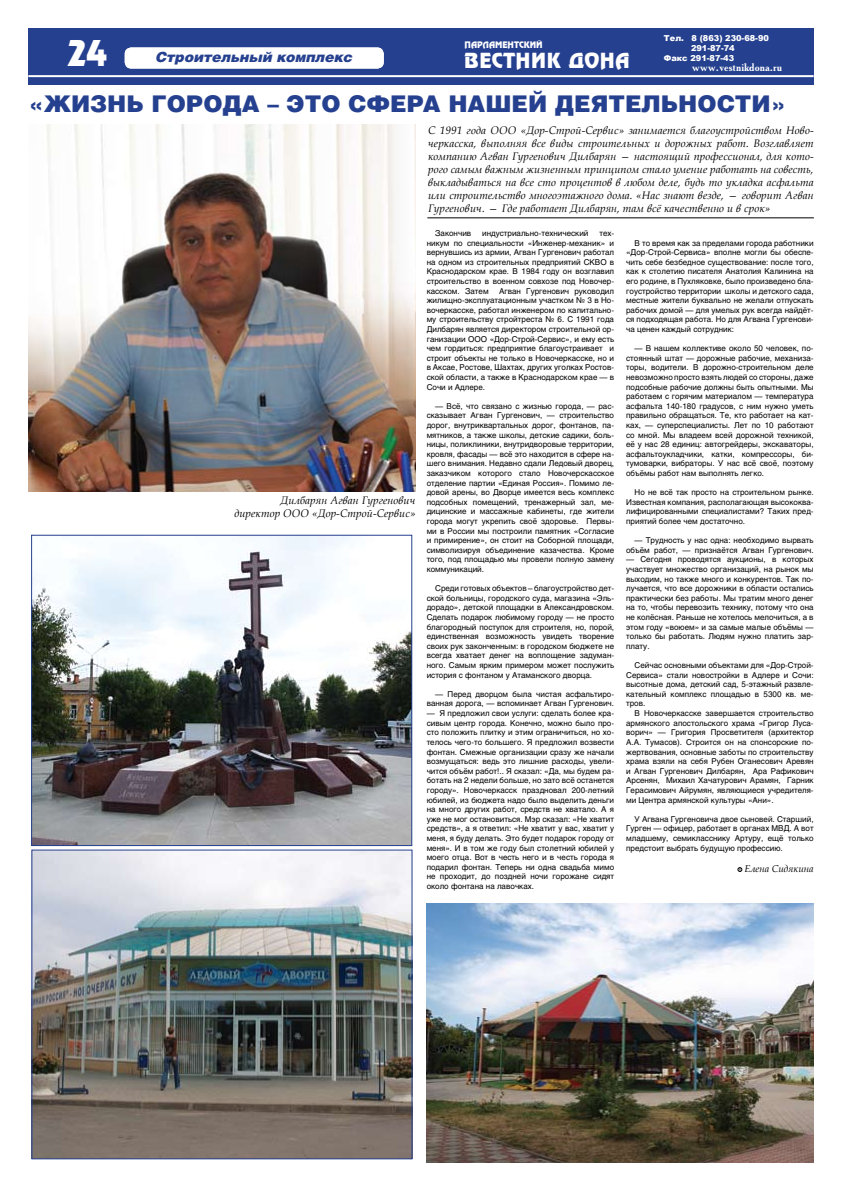
<style>
.page{position:relative;width:842px;height:1191px;background:#fff}
.page>*{position:absolute;margin:0;border:0;box-sizing:border-box;transform-origin:0 0}
.t1{font:32px "AG Zeppelin";color:#fff}
.t2{font:900 23px "Helios";color:#25408f}
.t3{font:18.7px "AG Zeppelin";letter-spacing:.03em;color:#fff}
.t4{font:italic 900 14px "Helios";color:#25408f}
.t5{font:italic 11px/13px "Book Antiqua";letter-spacing:.01em;color:#000;text-align:justify}
.t6{font:700 11px "Academy C";color:#fff}
.t7{font:italic 10px "Book Antiqua";color:#000}
.t8{font:900 8.2px "Arial";color:#fff}
.t9{font:8.1px "AG Zeppelin";color:#fff}
.t10{font:8px/9.6px "Helios";color:#000;text-align:justify}
</style>
<div class="page">
<div style="left:28px;top:28px;width:786px;height:57px;background:#25408f"></div>
<hr style="left:28px;top:75px;width:786px;height:2px;background:#fff">
<div style="left:125px;top:47px;width:259px;height:22px;background:#fff;border-radius:7px"></div>
<hr style="left:427px;top:217px;width:387px;height:1px;background:#000">
<img style="left:28px;top:125px;width:387px;height:367px">
<img style="left:33px;top:537px;width:377px;height:307px">
<div style="left:31px;top:535px;width:381px;height:311px;border:1px solid #25408f"></div>
<img style="left:427px;top:903px;width:387px;height:259px">
<img style="left:33px;top:851px;width:377px;height:306px">
<div style="left:31px;top:849px;width:381px;height:310px;border:1px solid #25408f"></div>
<svg style="left:737px;top:867px;width:5px;height:5px"></svg>
<h1 class="t1" style="left:68px;top:34px;width:41px">24</h1>
<h3 class="t4" style="left:156px;top:48px;width:198px">Строительный к мплекс</h3>
<h3 class="t4" style="left:203px;top:48px;width:104px">Казачий Дон</h3>
<p class="t9" style="left:464px;top:39px;width:80px">парламентский</p>
<h3 class="t3" style="left:464px;top:49px;width:167px">Вестник Дона</h3>
<p class="t8" style="left:664px;top:32px;width:106px">Тел. 8 (863) 230-68-90</p>
<p class="t8" style="left:691px;top:42px;width:45px">291-87-74</p>
<p class="t8" style="left:664px;top:52px;width:72px">Факс 291-87-43</p>
<h3 class="t6" style="left:692px;top:60px;width:92px">www.vestnikdona.ru</h3>
<h2 class="t2" style="left:28px;top:90px;width:759px">«Жизнь города – это сфера нашей деятельности»</h2>
<h3 class="t5" style="left:234px;top:493px;width:183px;text-align:right">Дилбарян Агван Гургенович директор ООО «Дор-Строй-Сервис»</h3>
<p class="t5" style="left:428px;top:123px;width:387px">С 1991 года ООО «Дор-Строй-Сервис» занимается благоустройством Ново&shy;черкасска, выполняя все виды строительных и дорожных работ. Возглавляет компанию Агван Гургенович Дилбарян — настоящий профессионал, для кото&shy;рого самым важным жизненным принципом стало умение работать на совесть, выкладываться на все сто процентов в любом деле, будь то укладка асфальта или строительство многоэтажного дома. «Нас знают везде, — говорит Агван Гургенович. — Где работает Дилбарян, там всё качественно и в срок»</p>
<p class="t10" style="left:435px;top:228px;width:38px">Закончив</p>
<p class="t10" style="left:482px;top:228px;width:108px">индустриально-технический</p>
<p class="t10" style="left:427px;top:228px;width:189px;text-indent:173px">тех&shy;никум по специальности «Инженер-механик» и вернувшись из армии, Агван Гургенович работал на одном из строительных предприятий СКВО в Краснодарском крае. В 1984 году он возглавил строительство в военном совхозе под Новочер&shy;касском. Затем</p>
<p class="t10" style="left:427px;top:286px;width:189px;text-indent:72px">Агван Гургенович руководил жилищно-эксплуатационным участком № 3 в Но&shy;вочеркасске, работал инженером по капитально&shy;му строительству стройтреста № 6. С 1991 года Дилбарян является директором строительной ор&shy;ганизации ООО «Дор-Строй-Сервис», и ему есть чем гордиться: предприятие благоустраивает и строит объекты не только в Новочеркасске, но и в Аксае, Ростове, Шахтах, других уголках Ростов&shy;ской области, а также в Краснодарском крае — в Сочи и Адлере.</p>
<p class="t10" style="left:427px;top:401px;width:189px;text-indent:9px">— Всё, что связано с жизнью города, — рас&shy;сказывает Агван Гургенович, — строительство дорог, внутриквартальных дорог, фонтанов, па&shy;мятников, а также школы, детские садики, боль&shy;ницы, поликлиники, внутридворовые территории, кровля, фасады — всё это находится в сфере на&shy;шего внимания. Недавно сдали Ледовый дворец, заказчиком которого стало Новочерскасское отделение партии «Единая Россия». Помимо ле&shy;довой арены, во Дворце имеется весь комплекс подсобных помещений, тренажерный зал, ме&shy;дицинские и массажные кабинеты, где жители города могут укрепить своё здоровье. Первы&shy;ми в России мы построили памятник «Согласие и примирение», он стоит на Соборной площади, символизируя объединение казачества. Кроме того, под площадью мы провели полную замену коммуникаций.</p>
<p class="t10" style="left:427px;top:583px;width:189px;text-indent:9px">Среди готовых объектов – благоустройство дет&shy;ской больницы, городского суда, магазина «Эль&shy;дорадо», детской площадки в Александровском.<br>Сделать подарок любимому городу — не просто благородный поступок для строителя, но, порой, единственная возможность увидеть творение своих рук законченным: в городском бюджете не всегда хватает денег на воплощение задуман&shy;ного. Самым ярким примером может послужить история с фонтаном у Атаманского дворца.</p>
<p class="t10" style="left:427px;top:689px;width:189px;text-align:right">— Перед дворцом была чистая асфальтиро&shy;ванная дорога, — вспоминает Агван Гургенович.</p>
<p class="t10" style="left:427px;top:708px;width:189px">— Я предложил свои услуги: сделать более кра&shy;сивым центр города. Конечно, можно было про&shy;сто положить плитку и этим ограничиться, но хо&shy;телось чего-то большего. Я предложил возвести фонтан. Смежные организации сразу же начали возмущаться: ведь это лишние расходы, увели&shy;чится объём работ!.. Я сказал: «Да, мы будем ра&shy;ботать на 2 недели больше, но зато всё останется городу». Новочеркасск праздновал 200-летний юбилей, из бюджета надо было выделить деньги на много других работ, средств не хватало. А я уже не мог остановиться. Мэр сказал: «Не хватит средств», а я ответил: «Не хватит у вас, хватит у меня, я буду делать. Это будет подарок городу от меня». И в том же году был столетний юбилей у моего отца. Вот в честь него и в честь города я подарил фонтан. Теперь ни одна свадьба мимо не проходит, до поздней ночи горожане сидят около фонтана на лавочках.</p>
<p class="t10" style="left:626px;top:238px;width:189px;text-indent:9px">В то время как за пределами города работники «Дор-Строй-Сервиса» вполне могли бы обеспе&shy;чить себе безбедное существование: после того, как к столетию писателя Анатолия Калинина на его родине, в Пухляковке, было произведено бла&shy;гоустройство территории школы и детского сада, местные жители буквально не желали отпускать рабочих домой — для умелых рук всегда найдёт&shy;ся подходящая работа. Но для Агвана Гургенови&shy;ча ценен каждый сотрудник:</p>
<p class="t10" style="left:626px;top:343px;width:189px;text-indent:9px">— В нашем коллективе около 50 человек, по&shy;стоянный штат — дорожные рабочие, механиза&shy;торы, водители. В дорожно-строительном деле невозможно просто взять людей со стороны, даже подсобные рабочие должны быть опытными. Мы работаем с горячим материалом — температура асфальта 140-180 градусов, с ним нужно уметь правильно обращаться. Те, кто работает на кат&shy;ках, — суперспециалисты. Лет по 10 работают со мной. Мы владеем всей дорожной техникой, её у нас 28 единиц: автогрейдеры, экскаваторы, асфальтоукладчики, катки, компрессоры, би&shy;тумоварки, вибраторы. У нас всё своё, поэтому объёмы работ нам выполнять легко.</p>
<p class="t10" style="left:626px;top:487px;width:189px;text-indent:9px">Но не всё так просто на строительном рынке.<br>Известная компания, располагающая высококва&shy;лифицированными специалистами? Таких пред&shy;приятий более чем достаточно.</p>
<p class="t10" style="left:626px;top:535px;width:189px;text-align:right">— Трудность у нас одна: необходимо вырвать объём работ, — признаётся Агван Гургенович.</p>
<p class="t10" style="left:626px;top:555px;width:189px">— Сегодня проводятся аукционы, в которых участвует множество организаций, на рынок мы выходим, но также много и конкурентов. Так по&shy;лучается, что все дорожники в области остались практически без работы. Мы тратим много денег на то, чтобы перевозить технику, потому что она не колёсная. Раньше не хотелось мелочиться, а в этом году «воюем» и за самые малые объёмы — только бы работать. Людям нужно платить зар&shy;плату.</p>
<p class="t10" style="left:626px;top:660px;width:189px;text-indent:9px">Сейчас основными объектами для «Дор-Строй-Сервиса» стали новостройки в Адлере и Сочи: высотные дома, детский сад, 5-этажный развле&shy;кательный комплекс площадью в 5300 кв. ме&shy;тров.</p>
<p class="t10" style="left:626px;top:708px;width:189px;text-indent:9px">В Новочеркасске завершается строительство армянского апостольского храма «Григор Луса&shy;ворич» — Григория Просветителя (архитектор А.А. Тумасов). Строится он на спонсорские по&shy;жертвования, основные заботы по строительству храма взяли на себя Рубен Оганесович Аревян и Агван Гургенович Дилбарян, Ара Рафикович Арсенян, Михаил Хачатурович Арамян, Гарник Герасимович Айрумян, являющиеся учредителя&shy;ми Центра армянской культуры «Ани».</p>
<p class="t10" style="left:626px;top:814px;width:189px;text-indent:9px">У Агвана Гургеновича двое сыновей. Старший, Гурген — офицер, работает в органах МВД. А вот младшему, семикласснику Артуру, ещё только предстоит выбрать будущую профессию.</p>
<p class="t7" style="left:745px;top:861px;width:71px">Елена Сидякина</p>
</div>
